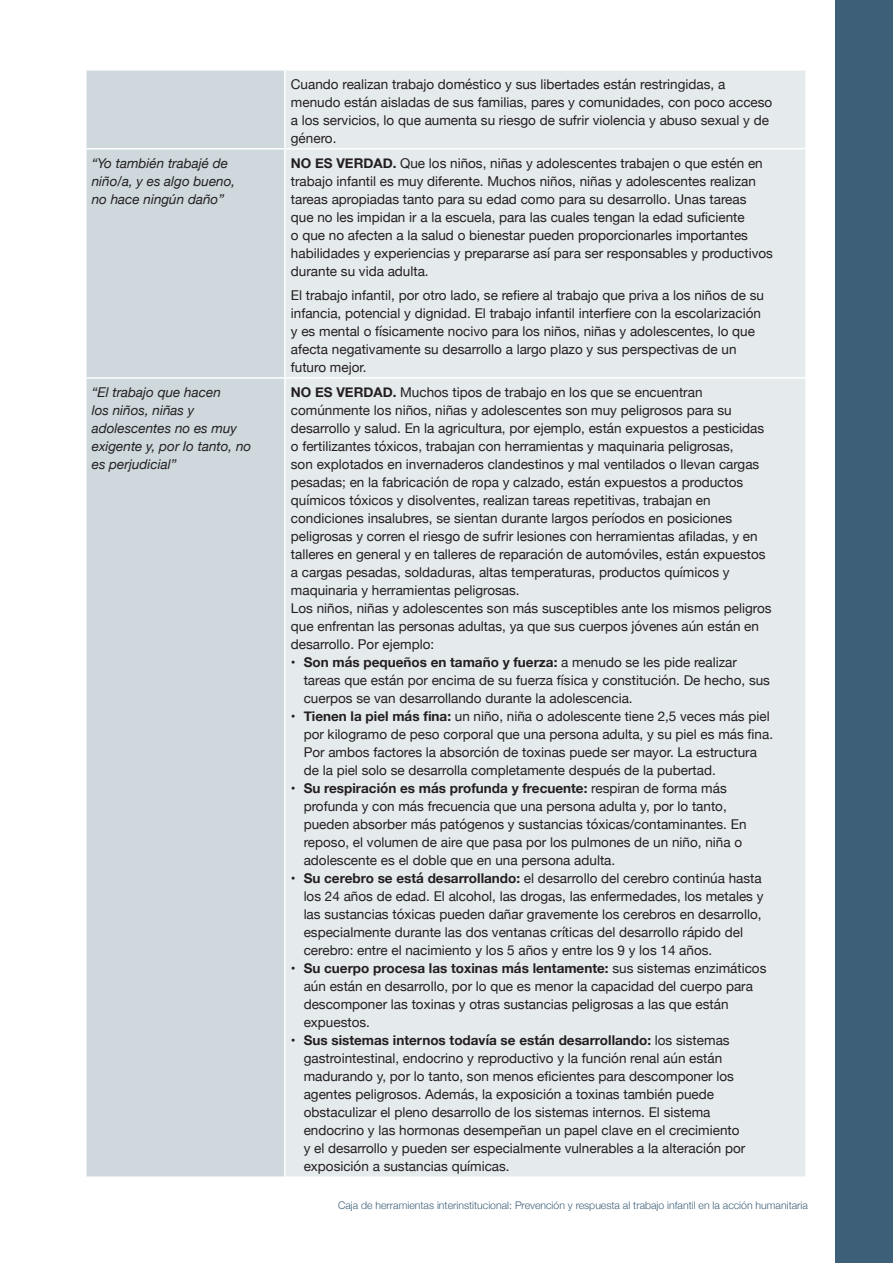
<style>
.page{position:relative;width:893px;height:1263px;background:#fff}
.page>*{position:absolute;margin:0;border:0;box-sizing:border-box;transform-origin:0 0}
.t1{font:13.5px/18px "Helvetica Neue";color:#231f20}
.t2{font:italic 13.5px/18px "Helvetica Neue";color:#231f20}
.t3{font:300 10.5px "Helvetica Neue";color:#3d5f78}
.s1{font-weight:700}
</style>
<div class="page">
<div style="left:836px;top:0;width:57px;height:1263px;background:#3d5f78"></div>
<div style="left:87px;top:71px;width:197px;height:1105px;background:#ced8dd"></div>
<div style="left:286px;top:71px;width:519px;height:1105px;background:#e5eaed"></div>
<hr style="left:87px;top:148px;width:197px;height:1px;background:#fff">
<hr style="left:286px;top:148px;width:519px;height:1px;background:#fff">
<hr style="left:87px;top:377px;width:197px;height:2px;background:#fff">
<hr style="left:286px;top:377px;width:519px;height:2px;background:#fff">
<p class="t1" style="left:291px;top:76px;width:483px">Cuando realizan trabajo doméstico y sus libertades están restringidas, a menudo están aisladas de sus familias, pares y comunidades, con poco acceso a los servicios, lo que aumenta su riesgo de sufrir violencia y abuso sexual y de género.</p>
<p class="t2" style="left:92px;top:155px;width:145px">“Yo también trabajé de niño/a, y es algo bueno, no hace ningún daño”</p>
<p class="t1" style="left:291px;top:155px;width:484px"><span class="s1">NO ES VERDAD.</span> Que los niños, niñas y adolescentes trabajen o que estén en trabajo infantil es muy diferente. Muchos niños, niñas y adolescentes realizan tareas apropiadas tanto para su edad como para su desarrollo. Unas tareas<br>que no les impidan ir a la escuela, para las cuales tengan la edad suficiente<br>o que no afecten a la salud o bienestar pueden proporcionarles importantes habilidades y experiencias y prepararse así para ser responsables y productivos durante su vida adulta.</p>
<p class="t1" style="left:291px;top:287px;width:475px">El trabajo infantil, por otro lado, se refiere al trabajo que priva a los niños de su infancia, potencial y dignidad. El trabajo infantil interfiere con la escolarización y es mental o físicamente nocivo para los niños, niñas y adolescentes, lo que afecta negativamente su desarrollo a largo plazo y sus perspectivas de un futuro mejor.</p>
<p class="t2" style="left:92px;top:384px;width:161px">“El trabajo que hacen<br>los niños, niñas y adolescentes no es muy exigente y, por lo tanto, no es perjudicial”</p>
<p class="t1" style="left:291px;top:384px;width:482px"><span class="s1">NO ES VERDAD.</span> Muchos tipos de trabajo en los que se encuentran comúnmente los niños, niñas y adolescentes son muy peligrosos para su desarrollo y salud. En la agricultura, por ejemplo, están expuestos a pesticidas o fertilizantes tóxicos, trabajan con herramientas y maquinaria peligrosas,<br>son explotados en invernaderos clandestinos y mal ventilados o llevan cargas pesadas; en la fabricación de ropa y calzado, están expuestos a productos químicos tóxicos y disolventes, realizan tareas repetitivas, trabajan en condiciones insalubres, se sientan durante largos períodos en posiciones peligrosas y corren el riesgo de sufrir lesiones con herramientas afiladas, y en talleres en general y en talleres de reparación de automóviles, están expuestos a cargas pesadas, soldaduras, altas temperaturas, productos químicos y maquinaria y herramientas peligrosas.<br>Los niños, niñas y adolescentes son más susceptibles ante los mismos peligros que enfrentan las personas adultas, ya que sus cuerpos jóvenes aún están en desarrollo. Por ejemplo:</p>
<p class="t1" style="left:304px;top:654px;width:468px;text-indent:-13px">• <span class="s1">Son más pequeños en tamaño y fuerza:</span> a menudo se les pide realizar tareas que están por encima de su fuerza física y constitución. De hecho, sus cuerpos se van desarrollando durante la adolescencia.</p>
<p class="t1" style="left:304px;top:708px;width:471px;text-indent:-13px">• <span class="s1">Tienen la piel más fina:</span> un niño, niña o adolescente tiene 2,5 veces más piel por kilogramo de peso corporal que una persona adulta, y su piel es más fina.<br>Por ambos factores la absorción de toxinas puede ser mayor. La estructura de la piel solo se desarrolla completamente después de la pubertad.</p>
<p class="t1" style="left:304px;top:780px;width:444px;text-indent:-13px">• <span class="s1">Su respiración es más profunda y frecuente:</span> respiran de forma más profunda y con más frecuencia que una persona adulta y, por lo tanto, pueden absorber más patógenos y sustancias tóxicas/contaminantes. En reposo, el volumen de aire que pasa por los pulmones de un niño, niña o adolescente es el doble que en una persona adulta.</p>
<p class="t1" style="left:304px;top:870px;width:461px;text-indent:-13px">• <span class="s1">Su cerebro se está desarrollando:</span> el desarrollo del cerebro continúa hasta los 24 años de edad. El alcohol, las drogas, las enfermedades, los metales y las sustancias tóxicas pueden dañar gravemente los cerebros en desarrollo, especialmente durante las dos ventanas críticas del desarrollo rápido del cerebro: entre el nacimiento y los 5 años y entre los 9 y los 14 años.</p>
<p class="t1" style="left:304px;top:960px;width:464px;text-indent:-13px">• <span class="s1">Su cuerpo procesa las toxinas más lentamente:</span> sus sistemas enzimáticos aún están en desarrollo, por lo que es menor la capacidad del cuerpo para descomponer las toxinas y otras sustancias peligrosas a las que están expuestos.</p>
<p class="t1" style="left:304px;top:1032px;width:443px;text-indent:-13px">• <span class="s1">Sus sistemas internos todavía se están desarrollando:</span> los sistemas gastrointestinal, endocrino y reproductivo y la función renal aún están madurando y, por lo tanto, son menos eficientes para descomponer los agentes peligrosos. Además, la exposición a toxinas también puede obstaculizar el pleno desarrollo de los sistemas internos. El sistema endocrino y las hormonas desempeñan un papel clave en el crecimiento y el desarrollo y pueden ser especialmente vulnerables a la alteración por exposición a sustancias químicas.</p>
<p class="t3" style="left:338px;top:1197px;width:471px">Caja de herramientas interinstitucional: Prevención y respuesta al trabajo infantil en la acción humanitaria</p>
</div>
